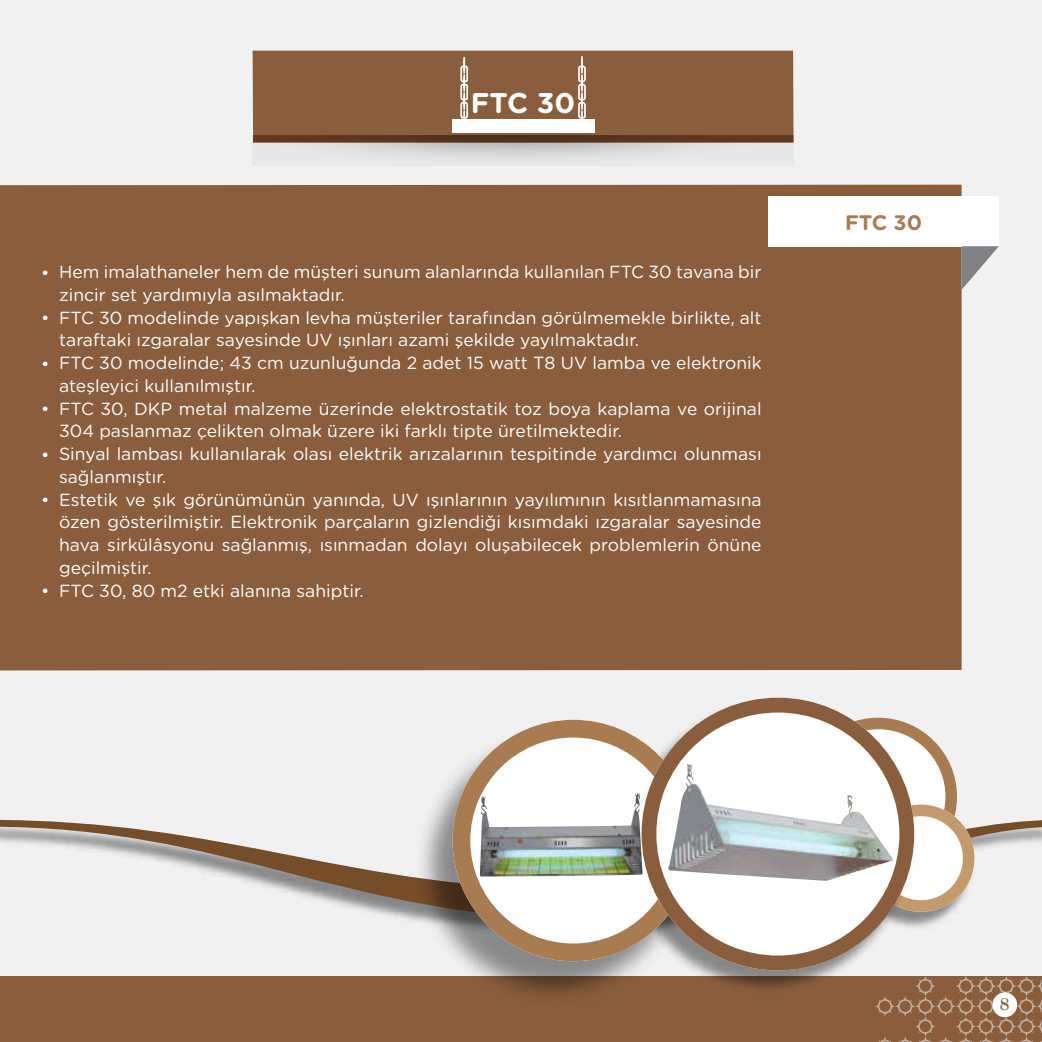
<style>
.page{position:relative;width:1042px;height:1042px;background:#f1f1f2}
.page>*{position:absolute;margin:0;border:0;box-sizing:border-box;transform-origin:0 0}
.t1{font:700 28.53px "Gotham Rounded";color:#fff}
.t2{font:700 21px "Gotham Rounded";color:#a97b50}
.t3{font:17.5px/22.8px "Gotham Rounded";color:#fff}
.t4{font:17.5px "Goudy Turk";color:#8a5e3c}
</style>
<div class="page">
<div style="left:253px;top:51px;width:540px;height:92px;background:#8a5e3c"></div>
<div style="left:0;top:976px;width:1042px;height:66px;background:#8a5e3c"></div>
<svg style="left:253px;top:135px;width:540px;height:29px"></svg>
<div style="left:0;top:185px;width:961px;height:485px;background:#8a5e3c"></div>
<div style="left:768px;top:196px;width:231px;height:50px;background:#fff"></div>
<svg style="left:961px;top:246px;width:38px;height:44px"></svg>
<svg style="left:0;top:820px;width:1042px;height:99px"></svg>
<img style="left:917px;top:820px;width:60px;height:108px">
<svg style="left:917px;top:728px;width:57px;height:184px"></svg>
<img style="left:700px;top:697px;width:217px;height:292px">
<img style="left:406px;top:719px;width:294px;height:277px">
<svg style="left:452px;top:720px;width:189px;height:241px"></svg>
<svg style="left:641px;top:698px;width:273px;height:272px"></svg>
<img style="left:668px;top:764px;width:225px;height:117px">
<img style="left:480px;top:793px;width:163px;height:83px">
<svg style="left:460px;top:57px;width:8px;height:63px"></svg>
<svg style="left:578px;top:56px;width:8px;height:64px"></svg>
<div style="left:452px;top:120px;width:142px;height:13px;background:#fff"></div>
<svg style="left:875px;top:976px;width:167px;height:66px"></svg>
<div style="left:992px;top:992px;width:25px;height:25px;background:#fff;border-radius:50%"></div>
<h1 class="t1" style="left:471px;top:82px;width:106px">FTC 30</h1>
<p class="t3" style="left:41px;top:260px;width:10px">•</p>
<p class="t3" style="left:41px;top:306px;width:10px">•</p>
<p class="t3" style="left:41px;top:351px;width:10px">•</p>
<p class="t3" style="left:41px;top:397px;width:10px">•</p>
<p class="t3" style="left:41px;top:442px;width:10px">•</p>
<p class="t3" style="left:41px;top:488px;width:10px">•</p>
<p class="t3" style="left:41px;top:579px;width:10px">•</p>
<p class="t3" style="left:59px;top:260px;width:704px">Hem imalathaneler hem de müşteri sunum alanlarında kullanılan FTC 30 tavana bir zincir set yardımıyla asılmaktadır.<br>FTC 30 modelinde yapışkan levha müşteriler tarafından görülmemekle birlikte, alt taraftaki ızgaralar sayesinde UV ışınları azami şekilde yayılmaktadır.<br>FTC 30 modelinde; 43 cm uzunluğunda 2 adet 15 watt T8 UV lamba ve elektronik ateşleyici kullanılmıştır.<br>FTC 30, DKP metal malzeme üzerinde elektrostatik toz boya kaplama ve orijinal 304 paslanmaz çelikten olmak üzere iki farklı tipte üretilmektedir.<br>Sinyal lambası kullanılarak olası elektrik arızalarının tespitinde yardımcı olunması sağlanmıştır.<br>Estetik ve şık görünümünün yanında, UV ışınlarının yayılımının kısıtlanmamasına özen gösterilmiştir. Elektronik parçaların gizlendiği kısımdaki ızgaralar sayesinde hava sirkülâsyonu sağlanmış, ısınmadan dolayı oluşabilecek problemlerin önüne geçilmiştir.<br>FTC 30, 80 m2 etki alanına sahiptir.</p>
<p class="t2" style="left:845px;top:207px;width:78px">FTC 30</p>
<p class="t4" style="left:1000px;top:993px;width:11px">8</p>
</div>
